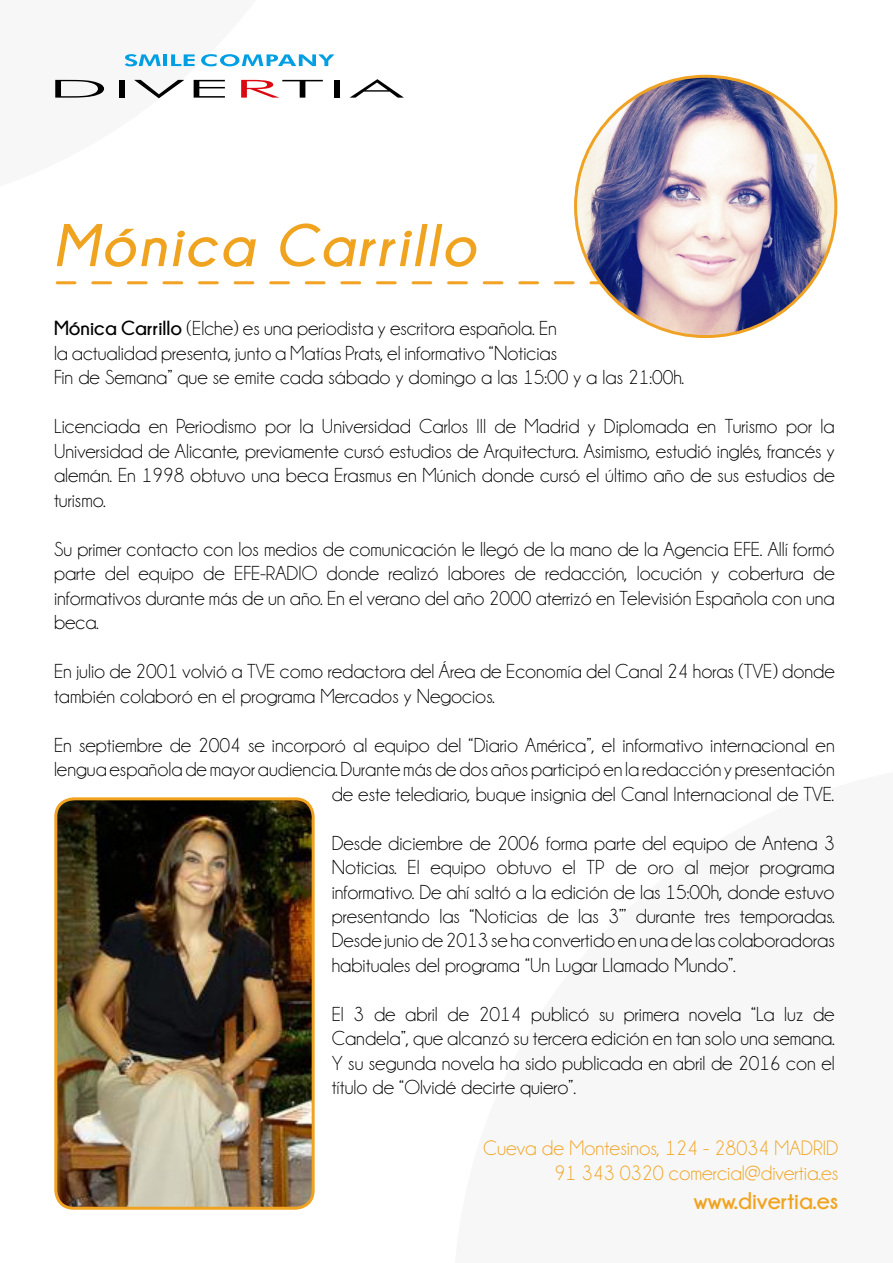
<style>
.page{position:relative;width:893px;height:1263px;background:#fff}
.page>*{position:absolute;margin:0;border:0;box-sizing:border-box;transform-origin:0 0}
.t1{font:italic 700 60px "Champagne&Limousines";letter-spacing:.05em;color:#f0a31f}
.t2{font:700 24px "Champagne&Limousines";color:#f0a31f}
.t3{font:21px/25.2px "Champagne&Limousines";color:#f0a31f;text-align:right}
.t4{font:20.4px/24.5px "Champagne&Limousines";color:#000;text-align:justify}
.s1{font-weight:700}
</style>
<div class="page">
<svg style="left:57px;top:281px;width:544px;height:3px"></svg>
<img style="left:576px;top:76px;width:260px;height:261px;border-radius:130px">
<img style="left:58px;top:801px;width:253px;height:405px">
<div style="left:54px;top:797px;width:261px;height:413px;border:3px solid #f1a221;border-radius:18px"></div>
<svg style="left:55px;top:80px;width:49px;height:18px"></svg>
<div style="left:119px;top:80px;width:6px;height:18px;background:#000"></div>
<svg style="left:134px;top:80px;width:50px;height:18px"></svg>
<svg style="left:194px;top:80px;width:31px;height:18px"></svg>
<svg style="left:241px;top:80px;width:82px;height:18px"></svg>
<div style="left:335px;top:80px;width:5px;height:18px;background:#000"></div>
<svg style="left:350px;top:79px;width:54px;height:19px"></svg>
<svg style="left:125px;top:54px;width:36px;height:12px"></svg>
<hr style="left:163px;top:54px;width:4px;height:12px;background:#009fe3">
<svg style="left:171px;top:54px;width:24px;height:12px"></svg>
<svg style="left:201px;top:54px;width:133px;height:12px"></svg>
<h1 class="t1" style="left:54px;top:212px;width:423px">Mónica Carrillo</h1>
<p class="t4" style="left:54px;top:317px;width:632px;text-align:left"><span class="s1">Mónica Carrillo</span> (Elche) es una periodista y escritora española. En<br>la actualidad presenta, junto a Matías Prats, el informativo “Noticias<br>Fin de Semana” que se emite cada sábado y domingo a las 15:00 y a las 21:00h.</p>
<p class="t4" style="left:54px;top:414px;width:782px">Licenciada en Periodismo por la Universidad Carlos III de Madrid y Diplomada en Turismo por la Universidad de Alicante, previamente cursó estudios de Arquitectura. Asimismo, estudió inglés, francés y alemán. En 1998 obtuvo una beca Erasmus en Múnich donde cursó el último año de sus estudios de turismo.</p>
<p class="t4" style="left:54px;top:537px;width:782px">Su primer contacto con los medios de comunicación le llegó de la mano de la Agencia EFE. Allí formó parte del equipo de EFE-RADIO donde realizó labores de redacción, locución y cobertura de informativos durante más de un año. En el verano del año 2000 aterrizó en Televisión Española con una beca.</p>
<p class="t4" style="left:54px;top:659px;width:782px">En julio de 2001 volvió a TVE como redactora del Área de Economía del Canal 24 horas (TVE) donde también colaboró en el programa Mercados y Negocios.</p>
<p class="t4" style="left:54px;top:733px;width:782px;text-align:right">En septiembre de 2004 se incorporó al equipo del “Diario América”, el informativo internacional en lengua española de mayor audiencia. Durante más de dos años participó en la redacción y presentación de este telediario, buque insignia del Canal Internacional de TVE.</p>
<p class="t4" style="left:332px;top:831px;width:505px">Desde diciembre de 2006 forma parte del equipo de Antena 3<br>Noticias. El equipo obtuvo el TP de oro al mejor programa informativo. De ahí saltó a la edición de las 15:00h, donde estuvo presentando las “Noticias de las 3”’ durante tres temporadas.<br>Desde junio de 2013 se ha convertido en una de las colaboradoras habituales del programa “Un Lugar Llamado Mundo”.</p>
<p class="t4" style="left:332px;top:1002px;width:504px">El 3 de abril de 2014 publicó su primera novela “La luz de Candela”, que alcanzó su tercera edición en tan solo una semana.<br>Y su segunda novela ha sido publicada en abril de 2016 con el título de “Olvidé decirte quiero”.</p>
<p class="t3" style="left:483px;top:1135px;width:357px">Cueva de Montesinos, 124 - 28034 MADRID<br>91 343 0320 comercial@divertia.es</p>
<p class="t2" style="left:694px;top:1187px;width:146px">www.divertia.es</p>
</div>
